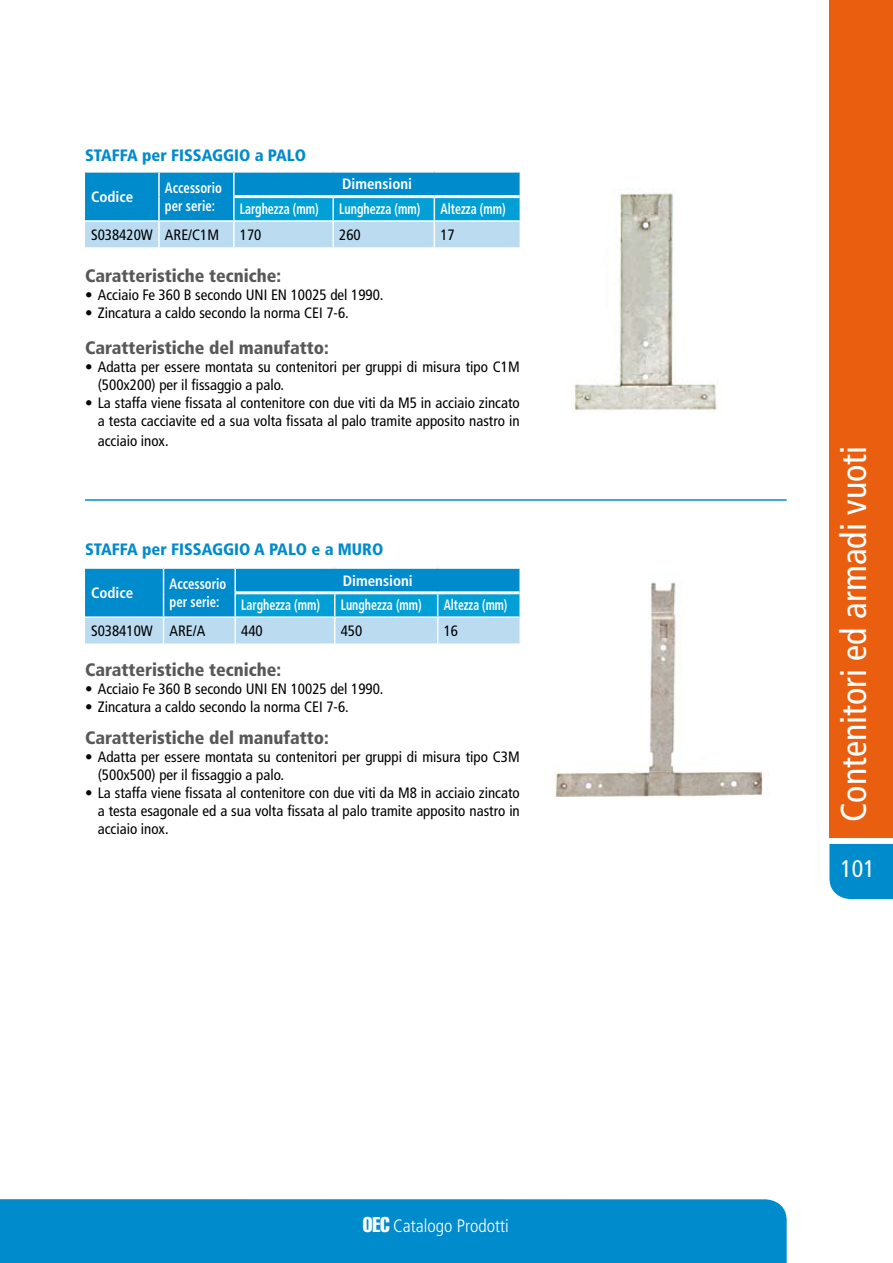
<style>
.page{position:relative;width:893px;height:1263px;background:#fff}
.page>*{position:absolute;margin:0;border:0;box-sizing:border-box;transform-origin:0 0}
.t1{font:condensed 36px "Frutiger";color:#fff}
.t2{font:condensed 24px "Frutiger";color:#fff}
.t3{font:900 condensed 18px "Frutiger";color:#58585a}
.t4{font:300 condensed 18px "Frutiger";color:#fff}
.t5{font:900 condensed 16.5px "Frutiger";color:#008bcd}
.t6{font:condensed 15px/18px "Frutiger";color:#000}
.t7{font:700 condensed 15px "Frutiger";color:#fff;scale:.8 1}
.t8{font:700 condensed 15px/18px "Frutiger";color:#fff;scale:.85 1}
.t9{font:700 condensed 15px "Frutiger";color:#fff}
.t10{font:700 condensed 15px "Frutiger";color:#fff;scale:.78 1}
.s1{font-family:"Helvetica";font-weight:400;font-stretch:extra-condensed;font-size:21px}
</style>
<div class="page">
<div style="left:0;top:1199px;width:787px;height:64px;background:#008bcd"></div>
<div style="left:829px;top:0;width:64px;height:837px;background:#e95e0f"></div>
<div style="left:829px;top:844px;width:64px;height:55px;background:#008bcd"></div>
<img style="left:555px;top:582px;width:209px;height:215px">
<svg style="left:85px;top:173px;width:436px;height:75px;background:#4bafdd"></svg>
<hr style="left:158px;top:173px;width:2px;height:24px;background:#fff">
<hr style="left:158px;top:197px;width:2px;height:23px;background:#fff">
<hr style="left:235px;top:195px;width:98px;height:3px;background:#fff">
<hr style="left:333px;top:195px;width:101px;height:3px;background:#fff">
<hr style="left:434px;top:195px;width:86px;height:3px;background:#fff">
<hr style="left:85px;top:499px;width:702px;height:2px;background:#008bcd">
<svg style="left:85px;top:569px;width:435px;height:75px;background:#4bafdc"></svg>
<hr style="left:236px;top:591px;width:99px;height:3px;background:#fff">
<hr style="left:335px;top:591px;width:103px;height:3px;background:#fff">
<hr style="left:438px;top:591px;width:81px;height:3px;background:#fff">
<img style="left:572px;top:191px;width:151px;height:221px">
<p class="t5" style="left:85px;top:146px;width:222px">STAFFA per FISSAGGIO a PALO</p>
<p class="t9" style="left:91px;top:188px;width:44px">Codice</p>
<p class="t8" style="left:165px;top:178px;width:68px">Accessorio per serie:</p>
<p class="t9" style="left:342px;top:175px;width:72px">Dimensioni</p>
<p class="t7" style="left:240px;top:200px;width:100px">Larghezza (mm)</p>
<p class="t7" style="left:339px;top:200px;width:103px">Lunghezza (mm)</p>
<p class="t7" style="left:440px;top:200px;width:83px">Altezza (mm)</p>
<p class="t6" style="left:91px;top:226px;width:130px">S038420W ARE/C1M</p>
<p class="t6" style="left:240px;top:226px;width:23px">170</p>
<p class="t6" style="left:339px;top:226px;width:23px">260</p>
<p class="t6" style="left:440px;top:226px;width:16px">17</p>
<p class="t3" style="left:85px;top:265px;width:198px">Caratteristiche tecniche:</p>
<p class="t6" style="left:85px;top:286px;width:300px">• Acciaio Fe 360 B secondo UNI EN 10025 del 1990.</p>
<p class="t6" style="left:85px;top:304px;width:265px">• Zincatura a caldo secondo la norma CEI 7-6.</p>
<p class="t3" style="left:85px;top:337px;width:245px">Caratteristiche del manufatto:</p>
<p class="t6" style="left:98px;top:358px;width:423px;text-indent:-13px">• Adatta per essere montata su contenitori per gruppi di misura tipo C1M (500x200) per il fissaggio a palo.</p>
<p class="t6" style="left:85px;top:394px;width:436px;text-align:right">• La staffa viene fissata al contenitore con due viti da M5 in acciaio zincato a testa cacciavite ed a sua volta fissata al palo tramite apposito nastro in</p>
<p class="t6" style="left:98px;top:432px;width:72px">acciaio inox.</p>
<p class="t5" style="left:85px;top:539px;width:300px">STAFFA per FISSAGGIO A PALO e a MURO</p>
<p class="t9" style="left:91px;top:584px;width:44px">Codice</p>
<p class="t8" style="left:170px;top:575px;width:68px">Accessorio per serie:</p>
<p class="t9" style="left:343px;top:572px;width:72px">Dimensioni</p>
<p class="t7" style="left:241px;top:596px;width:100px">Larghezza (mm)</p>
<p class="t7" style="left:341px;top:596px;width:103px">Lunghezza (mm)</p>
<p class="t10" style="left:444px;top:596px;width:83px">Altezza (mm)</p>
<p class="t6" style="left:91px;top:622px;width:116px">S038410W ARE/A</p>
<p class="t6" style="left:241px;top:622px;width:23px">440</p>
<p class="t6" style="left:341px;top:622px;width:23px">450</p>
<p class="t6" style="left:444px;top:622px;width:16px">16</p>
<p class="t3" style="left:85px;top:659px;width:198px">Caratteristiche tecniche:</p>
<p class="t6" style="left:85px;top:680px;width:300px">• Acciaio Fe 360 B secondo UNI EN 10025 del 1990.</p>
<p class="t6" style="left:85px;top:698px;width:265px">• Zincatura a caldo secondo la norma CEI 7-6.</p>
<p class="t3" style="left:85px;top:727px;width:245px">Caratteristiche del manufatto:</p>
<p class="t6" style="left:98px;top:748px;width:423px;text-indent:-13px">• Adatta per essere montata su contenitori per gruppi di misura tipo C3M (500x500) per il fissaggio a palo.</p>
<p class="t6" style="left:98px;top:784px;width:424px;text-align:justify;text-indent:-13px">• La staffa viene fissata al contenitore con due viti da M8 in acciaio zincato a testa esagonale ed a sua volta fissata al palo tramite apposito nastro in acciaio inox.</p>
<p class="t4" style="left:363px;top:1215px;width:148px"><span class="s1">OEC</span> Catalogo Prodotti</p>
<h1 class="t1" style="left:833px;top:822px;width:377px;rotate:-90deg">Contenitori ed armadi vuoti</h1>
<h2 class="t2" style="left:840px;top:855px;width:36px">101</h2>
</div>
